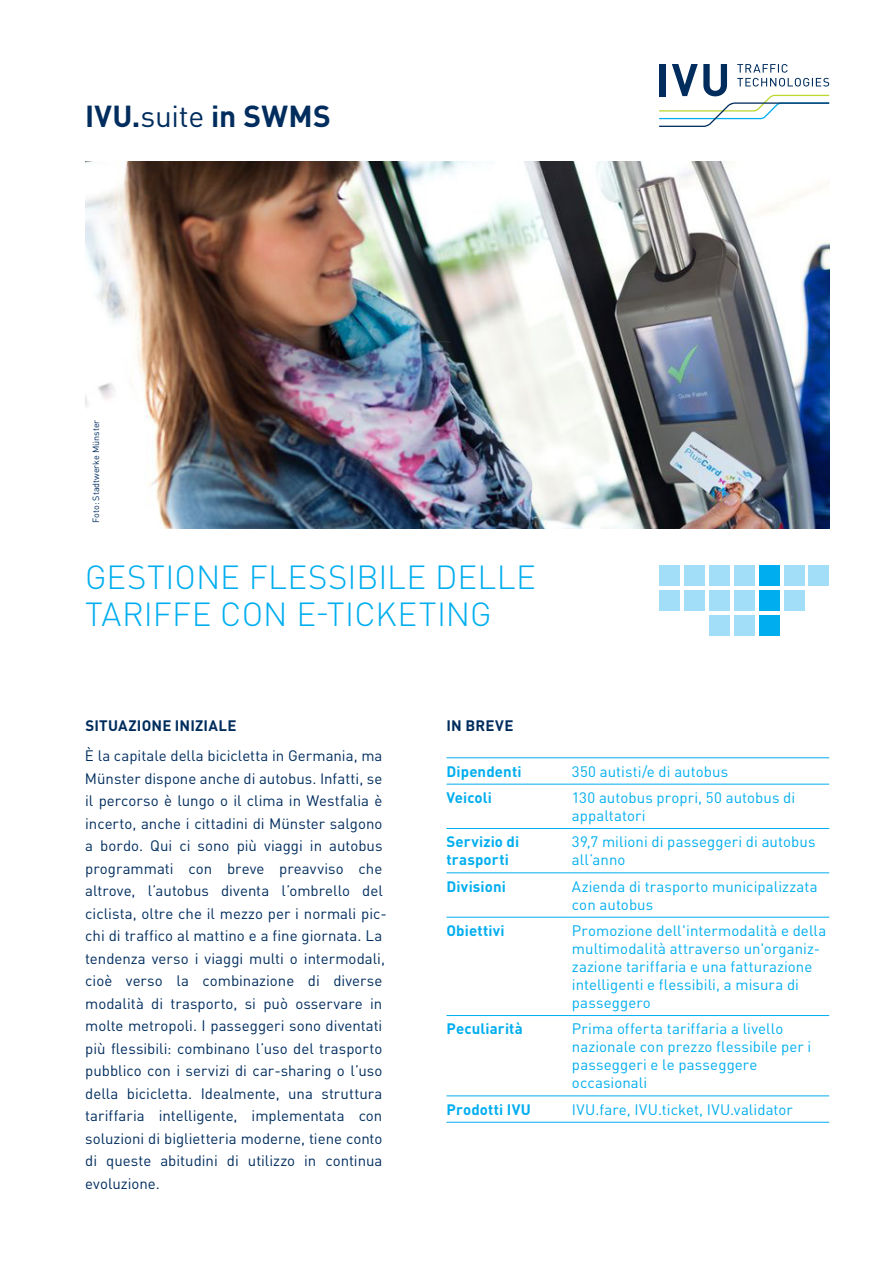
<style>
.page{position:relative;width:893px;height:1263px;background:#fff}
.page>*{position:absolute;margin:0;border:0;box-sizing:border-box;transform-origin:0 0}
.EN_Headline{font:300 33px/37.5px "DIN Pro";letter-spacing:.005em;color:#00aeef}
.EN_Titel{font:700 30px "DIN Pro";letter-spacing:.01em;color:#002d5e}
.EN_Copy{font:15px/22.5px "DIN Pro";color:#002d5e}
.EN_Tabelle_Text{font:15px/18px "DIN Pro";letter-spacing:.005em;color:#00aeef}
.EN_Tabelle_Headline{font:700 15px "DIN Pro";letter-spacing:.01em;color:#00aeef}
.EN_Subhead{font:700 15px "DIN Pro";letter-spacing:.015em;color:#002d5e}
.DE_Subhead{font:700 15px "DIN Pro";letter-spacing:.015em;color:#002d5e}
.t1{font:9px "DIN Pro";color:#002d5e}
.s1{font-weight:400}
</style>
<div class="page">
<hr style="left:446px;top:757px;width:126px;height:1px;background:#00aeef">
<hr style="left:572px;top:757px;width:257px;height:1px;background:#00aeef">
<hr style="left:446px;top:784px;width:126px;height:1px;background:#00aeef">
<hr style="left:572px;top:784px;width:257px;height:1px;background:#00aeef">
<hr style="left:446px;top:828px;width:126px;height:1px;background:#00aeef">
<hr style="left:572px;top:828px;width:257px;height:1px;background:#00aeef">
<hr style="left:446px;top:872px;width:126px;height:1px;background:#00aeef">
<hr style="left:572px;top:872px;width:257px;height:1px;background:#00aeef">
<hr style="left:572px;top:917px;width:257px;height:1px;background:#00aeef">
<hr style="left:446px;top:917px;width:126px;height:1px;background:#00aeef">
<hr style="left:572px;top:1015px;width:257px;height:1px;background:#00aeef">
<hr style="left:446px;top:1015px;width:126px;height:1px;background:#00aeef">
<hr style="left:446px;top:1095px;width:126px;height:1px;background:#00aeef">
<hr style="left:572px;top:1095px;width:257px;height:1px;background:#00aeef">
<hr style="left:446px;top:1122px;width:126px;height:1px;background:#00aeef">
<hr style="left:572px;top:1122px;width:257px;height:1px;background:#00aeef">
<svg style="left:659px;top:64px;width:170px;height:63px"></svg>
<div style="left:659px;top:64px;width:6px;height:32px;background:#002d5e"></div>
<img style="left:85px;top:162px;width:744px;height:366px">
<div style="left:734px;top:615px;width:20px;height:21px;background:#a2def8"></div>
<div style="left:759px;top:615px;width:20px;height:21px;background:#00aeef"></div>
<div style="left:809px;top:566px;width:20px;height:20px;background:#a2def8"></div>
<div style="left:684px;top:566px;width:21px;height:20px;background:#a2def8"></div>
<div style="left:709px;top:615px;width:20px;height:21px;background:#a2def8"></div>
<div style="left:659px;top:591px;width:21px;height:20px;background:#a2def8"></div>
<div style="left:659px;top:566px;width:21px;height:20px;background:#a2def8"></div>
<div style="left:734px;top:566px;width:20px;height:20px;background:#a2def8"></div>
<div style="left:759px;top:566px;width:20px;height:20px;background:#00aeef"></div>
<div style="left:784px;top:566px;width:20px;height:20px;background:#a2def8"></div>
<div style="left:684px;top:591px;width:21px;height:20px;background:#a2def8"></div>
<div style="left:709px;top:566px;width:20px;height:20px;background:#a2def8"></div>
<div style="left:709px;top:591px;width:20px;height:20px;background:#a2def8"></div>
<div style="left:734px;top:591px;width:20px;height:20px;background:#a2def8"></div>
<div style="left:759px;top:591px;width:20px;height:20px;background:#00aeef"></div>
<div style="left:784px;top:591px;width:20px;height:20px;background:#a2def8"></div>
<p class="EN_Titel" style="left:85px;top:91px;width:247px">IVU.<span class="s1">suite</span> in SWMS</p>
<p class="t1" style="left:89px;top:523px;width:105px;rotate:-90deg">Foto: Stadtwerke Münster</p>
<p class="EN_Headline" style="left:85px;top:555px;width:452px">GESTIONE FLESSIBILE DELLE<br>TARIFFE CON E-TICKETING</p>
<p class="EN_Subhead" style="left:85px;top:713px;width:153px">SITUAZIONE INIZIALE</p>
<p class="EN_Copy" style="left:85px;top:743px;width:303px">È la capitale della bicicletta in Germania, ma Münster dispone anche di autobus. Infatti, se il percorso è lungo o il clima in Westfalia è incerto, anche i cittadini di Münster salgono a bordo. Qui ci sono più viaggi in autobus programmati con breve preavviso che altrove, l’autobus diventa l’ombrello del ciclista, oltre che il mezzo per i normali pic&shy;chi di traffico al mattino e a fine giornata. La tendenza verso i viaggi multi o intermodali, cioè verso la combinazione di diverse modalità di trasporto, si può osservare in molte metropoli. I passeggeri sono diventati più flessibili: combinano l’uso del trasporto pubblico con i servizi di car-sharing o l’uso della bicicletta. Idealmente, una struttura tariffaria intelligente, implementata con soluzioni di biglietteria moderne, tiene conto di queste abitudini di utilizzo in continua evoluzione.</p>
<p class="DE_Subhead" style="left:447px;top:713px;width:68px">IN BREVE</p>
<p class="EN_Tabelle_Headline" style="left:446px;top:759px;width:77px">Dipendenti</p>
<p class="EN_Tabelle_Text" style="left:572px;top:761px;width:158px">350 autisti/e di autobus</p>
<p class="EN_Tabelle_Headline" style="left:446px;top:785px;width:47px">Veicoli</p>
<p class="EN_Tabelle_Text" style="left:572px;top:787px;width:225px">130 autobus propri, 50 autobus di appaltatori</p>
<p class="EN_Tabelle_Headline" style="left:446px;top:829px;width:74px">Servizio di</p>
<p class="EN_Tabelle_Headline" style="left:446px;top:847px;width:64px">trasporti</p>
<p class="EN_Tabelle_Text" style="left:572px;top:831px;width:245px">39,7 milioni di passeggeri di autobus all’anno</p>
<p class="EN_Tabelle_Headline" style="left:446px;top:874px;width:61px">Divisioni</p>
<p class="EN_Tabelle_Text" style="left:572px;top:876px;width:247px">Azienda di trasporto municipalizzata con autobus</p>
<p class="EN_Tabelle_Headline" style="left:446px;top:918px;width:60px">Obiettivi</p>
<p class="EN_Tabelle_Text" style="left:572px;top:920px;width:256px">Promozione dell'intermodalità e della multimodalità attraverso un'organiz&shy;zazione tariffaria e una fatturazione intelligenti e flessibili, a misura di passeggero</p>
<p class="EN_Tabelle_Headline" style="left:446px;top:1016px;width:78px">Peculiarità</p>
<p class="EN_Tabelle_Text" style="left:572px;top:1018px;width:241px">Prima offerta tariffaria a livello nazionale con prezzo flessibile per i passeggeri e le passeggere occasionali</p>
<p class="EN_Tabelle_Headline" style="left:446px;top:1097px;width:86px">Prodotti IVU</p>
<p class="EN_Tabelle_Text" style="left:572px;top:1099px;width:222px">IVU.fare, IVU.ticket, IVU.validator</p>
</div>
